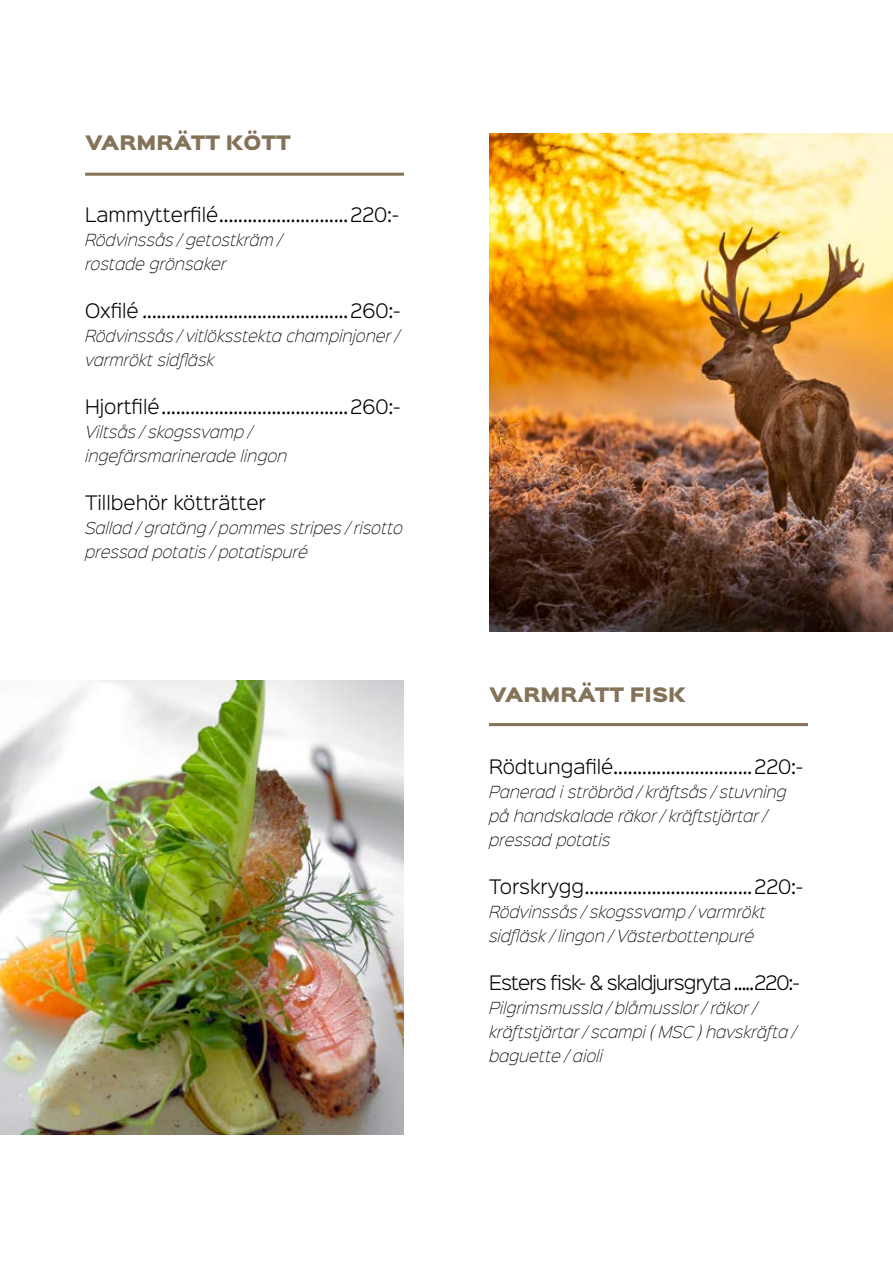
<style>
.page{position:relative;width:893px;height:1263px;background:#fff}
.page>*{position:absolute;margin:0;border:0;box-sizing:border-box;transform-origin:0 0}
.t1{font:300 18px "Sinkin Sans 300";color:#000}
.t2{font:300 18px "Sinkin Sans 300";letter-spacing:-.05em;color:#000}
.t3{font:18px "Sinkin Sans 900 X Black";color:#847259}
.t4{font:italic 15px/24px "Sinkin Sans 200 X Light";color:#000}
</style>
<div class="page">
<hr style="left:85px;top:173px;width:319px;height:3px;background:#847259">
<hr style="left:489px;top:723px;width:319px;height:3px;background:#847259">
<img style="left:489px;top:134px;width:404px;height:497px">
<img style="left:0;top:680px;width:404px;height:454px">
<p class="t3" style="left:85px;top:133px;width:207px">VARMRÄTT KÖTT</p>
<p class="t1" style="left:85px;top:200px;width:315px">Lammytterfilé...........................220:-</p>
<p class="t4" style="left:85px;top:227px;width:198px">Rödvinssås / getostkräm / rostade grönsaker</p>
<p class="t1" style="left:85px;top:296px;width:317px">Oxfilé ...........................................260:-</p>
<p class="t4" style="left:85px;top:323px;width:315px">Rödvinssås / vitlöksstekta champinjoner / varmrökt sidfläsk</p>
<p class="t1" style="left:85px;top:392px;width:317px">Hjortfilé.......................................260:-</p>
<p class="t4" style="left:85px;top:419px;width:204px">Viltsås / skogssvamp / ingefärsmarinerade lingon</p>
<p class="t1" style="left:85px;top:488px;width:182px">Tillbehör kötträtter</p>
<p class="t4" style="left:85px;top:515px;width:319px">Sallad / gratäng / pommes stripes / risotto pressad potatis / potatispuré</p>
<p class="t3" style="left:489px;top:685px;width:198px">VARMRÄTT FISK</p>
<p class="t1" style="left:489px;top:752px;width:315px">Rödtungafilé.............................220:-</p>
<p class="t4" style="left:489px;top:779px;width:299px">Panerad i ströbröd / kräftsås / stuvning på handskalade räkor / kräftstjärtar / pressad potatis</p>
<p class="t1" style="left:489px;top:872px;width:315px">Torskrygg...................................220:-</p>
<p class="t4" style="left:489px;top:899px;width:278px">Rödvinssås / skogssvamp / varmrökt sidfläsk / lingon / Västerbottenpuré</p>
<p class="t2" style="left:489px;top:968px;width:312px">Esters fisk- &amp; skaldjursgryta .....220:-</p>
<p class="t4" style="left:489px;top:995px;width:308px">Pilgrimsmussla / blåmusslor / räkor / kräftstjärtar / scampi ( MSC ) havskräfta / baguette / aioli</p>
</div>
